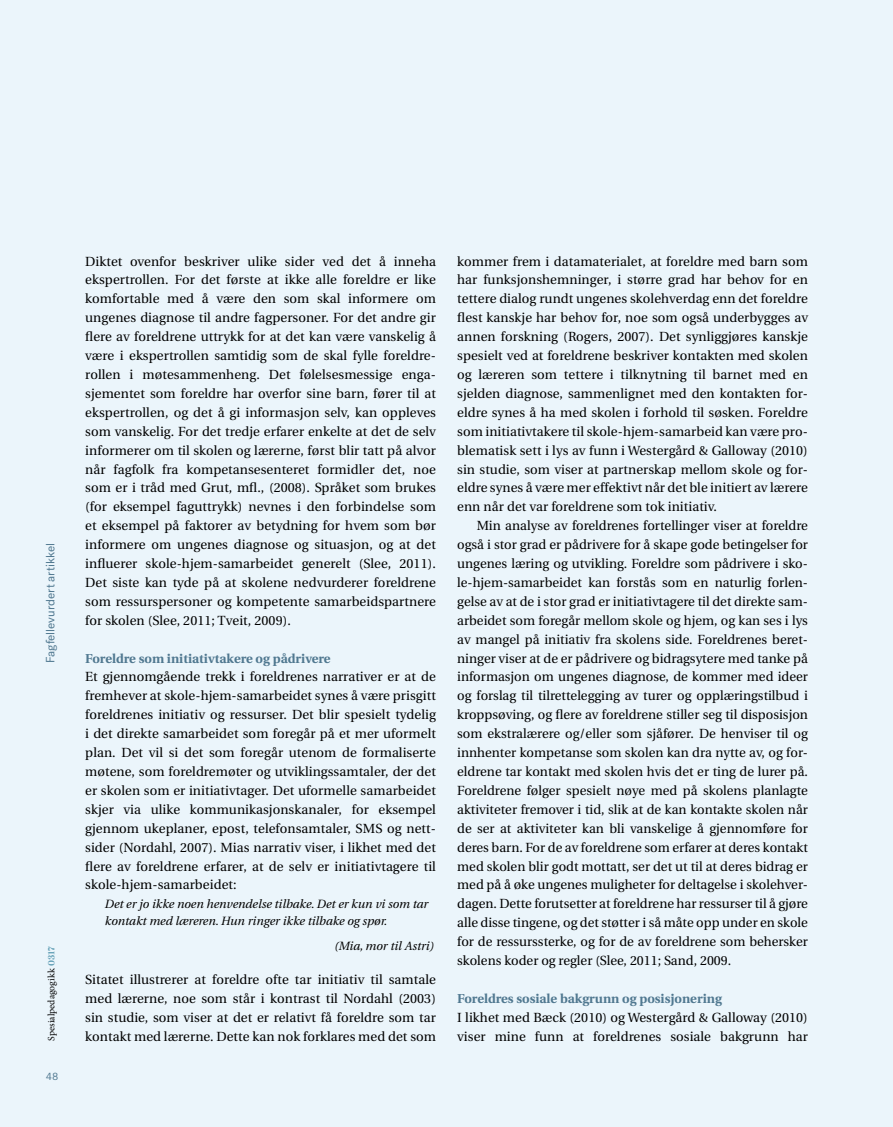
<style>
.page{position:relative;width:893px;height:1127px;background:#ebf5fb}
.page>*{position:absolute;margin:0;border:0;box-sizing:border-box;transform-origin:0 0}
.t1{font:13.2px/18.9px "Utopia";letter-spacing:.005em;color:#000;text-align:justify}
.t2{font:700 12.9px "Utopia";color:#507890}
.t3{font:italic 12px/16.5px "Utopia";color:#000}
.t4{font:12px "Post Grotesk";color:#507890}
.t5{font:10.5px "Post Grotesk";color:#507890}
.t6{font:9.75px "Minion Pro";letter-spacing:.005em;color:#000}
.s1{font-family:"Ingeborg";font-weight:700;color:#65a1b7}
</style>
<div class="page">
<p class="t4" style="left:43px;top:663px;width:121px;rotate:-90deg">Fagfellevurdert artikkel</p>
<p class="t6" style="left:45px;top:1040px;width:96px;rotate:-90deg">Spesialpedagogikk <span class="s1">0317</span></p>
<p class="t5" style="left:46px;top:1070px;width:14px">48</p>
<p class="t1" style="left:85px;top:252px;width:352px">Diktet ovenfor beskriver ulike sider ved det å inneha ekspertrollen. For det første at ikke alle foreldre er like komfortable med å være den som skal informere om ungenes diagnose til andre fagpersoner. For det andre gir flere av foreldrene uttrykk for at det kan være vanskelig å være i ekspertrollen samtidig som de skal fylle foreldre&shy;rollen i møtesammenheng. Det følelsesmessige enga&shy;sjementet som foreldre har overfor sine barn, fører til at ekspertrollen, og det å gi informasjon selv, kan oppleves som vanskelig. For det tredje erfarer enkelte at det de selv informerer om til skolen og lærerne, først blir tatt på alvor når fagfolk fra kompetansesenteret formidler det, noe som er i tråd med Grut, mfl., (2008). Språket som brukes (for eksempel faguttrykk) nevnes i den forbindelse som et eksempel på faktorer av betydning for hvem som bør informere om ungenes diagnose og situasjon, og at det influerer skole-hjem-samarbeidet generelt (Slee, 2011).<br>Det siste kan tyde på at skolene nedvurderer foreldrene som ressurspersoner og kompetente samarbeidspartnere for skolen (Slee, 2011; Tveit, 2009).</p>
<p class="t2" style="left:85px;top:651px;width:247px">Foreldre som initiativtakere og pådrivere</p>
<p class="t1" style="left:85px;top:668px;width:352px">Et gjennomgående trekk i foreldrenes narrativer er at de fremhever at skole-hjem-samarbeidet synes å være prisgitt foreldrenes initiativ og ressurser. Det blir spesielt tydelig i det direkte samarbeidet som foregår på et mer uformelt plan. Det vil si det som foregår utenom de formaliserte møtene, som foreldremøter og utviklingssamtaler, der det er skolen som er initiativtager. Det uformelle samarbeidet skjer via ulike kommunikasjonskanaler, for eksempel gjennom ukeplaner, epost, telefonsamtaler, SMS og nett&shy;sider (Nordahl, 2007). Mias narrativ viser, i likhet med det flere av foreldrene erfarer, at de selv er initiativtagere til skole-hjem-samarbeidet:</p>
<p class="t3" style="left:105px;top:896px;width:325px">Det er jo ikke noen henvendelse tilbake. Det er kun vi som tar kontakt med læreren. Hun ringer ikke tilbake og spør.</p>
<p class="t3" style="left:334px;top:937px;width:101px">(Mia, mor til Astri)</p>
<p class="t1" style="left:85px;top:970px;width:352px">Sitatet illustrerer at foreldre ofte tar initiativ til samtale med lærerne, noe som står i kontrast til Nordahl (2003) sin studie, som viser at det er relativt få foreldre som tar kontakt med lærerne. Dette kan nok forklares med det som</p>
<p class="t1" style="left:457px;top:252px;width:352px">kommer frem i datamaterialet, at foreldre med barn som har funksjonshemninger, i større grad har behov for en tettere dialog rundt ungenes skolehverdag enn det foreldre flest kanskje har behov for, noe som også underbygges av annen forskning (Rogers, 2007). Det synliggjøres kanskje spesielt ved at foreldrene beskriver kontakten med skolen og læreren som tettere i tilknytning til barnet med en sjelden diagnose, sammenlignet med den kontakten for&shy;eldre synes å ha med skolen i forhold til søsken. Foreldre som initiativtakere til skole-hjem-samarbeid kan være pro&shy;blematisk sett i lys av funn i Westergård &amp; Galloway (2010) sin studie, som viser at partnerskap mellom skole og for&shy;eldre synes å være mer effektivt når det ble initiert av lærere enn når det var foreldrene som tok initiativ.</p>
<p class="t1" style="left:457px;top:516px;width:352px;text-indent:20px">Min analyse av foreldrenes fortellinger viser at foreldre også i stor grad er pådrivere for å skape gode betingelser for ungenes læring og utvikling. Foreldre som pådrivere i sko&shy;le-hjem-samarbeidet kan forstås som en naturlig forlen&shy;gelse av at de i stor grad er initiativtagere til det direkte sam&shy;arbeidet som foregår mellom skole og hjem, og kan ses i lys av mangel på initiativ fra skolens side. Foreldrenes beret&shy;ninger viser at de er pådrivere og bidragsytere med tanke på informasjon om ungenes diagnose, de kommer med ideer og forslag til tilrettelegging av turer og opplæringstilbud i kroppsøving, og flere av foreldrene stiller seg til disposisjon som ekstralærere og/eller som sjåfører. De henviser til og innhenter kompetanse som skolen kan dra nytte av, og for&shy;eldrene tar kontakt med skolen hvis det er ting de lurer på.<br>Foreldrene følger spesielt nøye med på skolens planlagte aktiviteter fremover i tid, slik at de kan kontakte skolen når de ser at aktiviteter kan bli vanskelige å gjennomføre for deres barn. For de av foreldrene som erfarer at deres kontakt med skolen blir godt mottatt, ser det ut til at deres bidrag er med på å øke ungenes muligheter for deltagelse i skolehver&shy;dagen. Dette forutsetter at foreldrene har ressurser til å gjøre alle disse tingene, og det støtter i så måte opp under en skole for de ressurssterke, og for de av foreldrene som behersker skolens koder og regler (Slee, 2011; Sand, 2009.</p>
<p class="t2" style="left:457px;top:991px;width:266px">Foreldres sosiale bakgrunn og posisjonering</p>
<p class="t1" style="left:457px;top:1008px;width:352px">I likhet med Bæck (2010) og Westergård &amp; Galloway (2010) viser mine funn at foreldrenes sosiale bakgrunn har</p>
</div>
